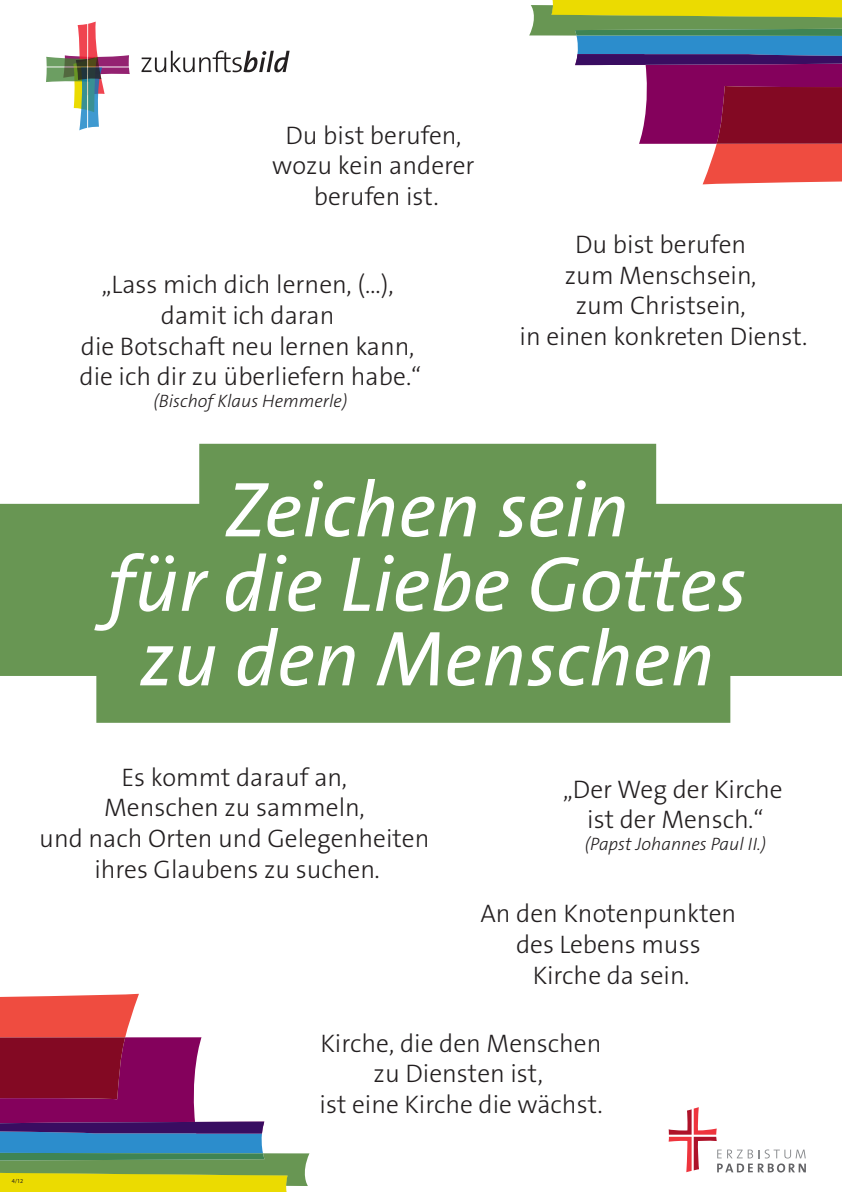
<style>
.page{position:relative;width:842px;height:1192px;background:#fff}
.page>*{position:absolute;margin:0;border:0;box-sizing:border-box;transform-origin:0 0}
.t1{font:italic 78.6px/74.5px "The Sans B W5 Plain";color:#fff;text-align:center}
.t2{font:300 25.5px/30.6px "The Sans B W3";color:#231f20;text-align:center}
.t3{font:italic 300 18px "The Sans B W3";color:#231f20}
.t4{font:6px "Myriad Pro";color:#231f20}
</style>
<div class="page">
<svg style="left:669px;top:1107px;width:137px;height:66px"></svg>
<svg style="left:0;top:994px;width:309px;height:198px"></svg>
<svg style="left:529px;top:0;width:313px;height:184px"></svg>
<svg style="left:0;top:444px;width:842px;height:279px;background:#7da46b"></svg>
<svg style="left:141px;top:51px;width:149px;height:21px"></svg>
<svg style="left:46px;top:22px;width:84px;height:108px"></svg>
<p class="t2" style="left:272px;top:120px;width:204px">Du bist berufen, wozu kein anderer berufen ist.</p>
<p class="t2" style="left:79px;top:270px;width:343px">„Lass mich dich lernen, (…), damit ich daran<br>die Botschaft neu lernen kann, die ich dir zu überliefern habe.“</p>
<p class="t3" style="left:154px;top:390px;width:195px">(Bischof Klaus Hemmerle)</p>
<p class="t2" style="left:519px;top:229px;width:289px">Du bist berufen<br>zum Menschsein,<br>zum Christsein,<br>in einen konkreten Dienst.</p>
<h1 class="t1" style="left:108px;top:474px;width:640px">Zeichen sein<br>für die Liebe Gottes zu den Menschen</h1>
<p class="t2" style="left:39px;top:762px;width:392px">Es kommt darauf an,<br>Menschen zu sammeln,<br>und nach Orten und Gelegenheiten ihres Glaubens zu suchen.</p>
<p class="t2" style="left:563px;top:774px;width:221px">„Der Weg der Kirche ist der Mensch.“</p>
<p class="t3" style="left:585px;top:833px;width:183px">(Papst Johannes Paul II.)</p>
<p class="t2" style="left:480px;top:899px;width:257px">An den Knotenpunkten des Lebens muss<br>Kirche da sein.</p>
<p class="t2" style="left:320px;top:1028px;width:285px">Kirche, die den Menschen zu Diensten ist,<br>ist eine Kirche die wächst.</p>
<p class="t4" style="left:12px;top:1178px;width:13px">4/12</p>
</div>
